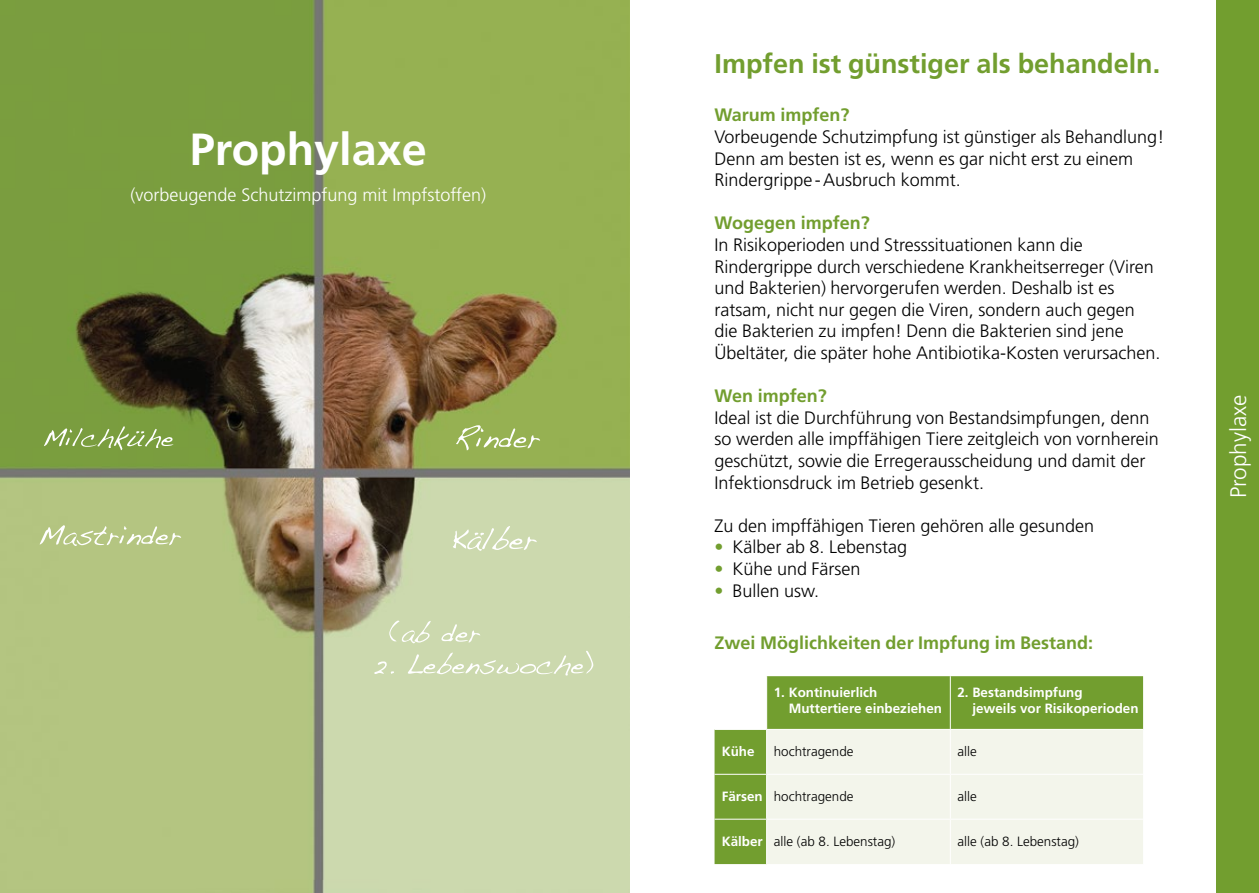
<style>
.page{position:relative;width:1259px;height:893px;background:#fff}
.page>*{position:absolute;margin:0;border:0;box-sizing:border-box;transform-origin:0 0}
.t1{font:700 45px "Frutiger";color:#fff}
.t2{font:700 27px "Frutiger";color:#729e2f}
.t3{font:300 22.5px "Frutiger";color:#fff}
.t4{font:300 18px/21.6px "Frutiger";color:#000}
.t5{font:700 18px "Frutiger";color:#729e2f}
.t6{font:300 18px "Frutiger";color:#fff}
.t7{font:700 13.35px/16px "Frutiger";color:#fff}
.t8{font:300 13.35px "Frutiger";color:#000}
.s1{color:#729e2f}
.s2{font-weight:700;color:#fff}
</style>
<div class="page">
<div style="left:1216px;top:0;width:43px;height:893px;background:#729e2f"></div>
<img style="left:0;top:0;width:629px;height:893px">
<svg style="left:44px;top:426px;width:129px;height:24px;background:#90ad5e"></svg>
<svg style="left:456px;top:425px;width:84px;height:25px;background:#a8be70"></svg>
<svg style="left:40px;top:525px;width:141px;height:21px;background:#c2d099"></svg>
<svg style="left:453px;top:526px;width:84px;height:25px;background:#d5dfbc"></svg>
<svg style="left:389px;top:621px;width:91px;height:22px;background:#d3deba"></svg>
<svg style="left:374px;top:651px;width:219px;height:24px;background:#d2deb9"></svg>
<svg style="left:714px;top:676px;width:429px;height:188px;background:#81a845"></svg>
<div style="left:767px;top:730px;width:376px;height:134px;background:#f3f5eb"></div>
<hr style="left:766px;top:676px;width:1px;height:53px;background:#fff">
<hr style="left:950px;top:676px;width:1px;height:53px;background:#fff">
<hr style="left:714px;top:729px;width:52px;height:1px;background:#fff">
<hr style="left:766px;top:729px;width:184px;height:1px;background:#fff">
<hr style="left:766px;top:730px;width:1px;height:44px;background:#fff">
<hr style="left:950px;top:729px;width:193px;height:1px;background:#fff">
<hr style="left:950px;top:730px;width:1px;height:44px;background:#fff">
<hr style="left:714px;top:774px;width:52px;height:1px;background:#fff">
<hr style="left:766px;top:774px;width:184px;height:1px;background:#fff">
<hr style="left:766px;top:775px;width:1px;height:44px;background:#fff">
<hr style="left:950px;top:774px;width:193px;height:1px;background:#fff">
<hr style="left:950px;top:775px;width:1px;height:44px;background:#fff">
<hr style="left:714px;top:819px;width:52px;height:1px;background:#fff">
<hr style="left:766px;top:819px;width:184px;height:1px;background:#fff">
<hr style="left:766px;top:820px;width:1px;height:44px;background:#fff">
<hr style="left:950px;top:819px;width:193px;height:1px;background:#fff">
<hr style="left:950px;top:820px;width:1px;height:44px;background:#fff">
<h1 class="t1" style="left:190px;top:123px;width:238px">Prophylaxe</h1>
<p class="t6" style="left:130px;top:184px;width:357px">(vorbeugende Schutzimpfung mit Impfstoffen)</p>
<h2 class="t2" style="left:714px;top:48px;width:447px">Impfen ist günstiger als behandeln.</h2>
<p class="t5" style="left:714px;top:105px;width:136px">Warum impfen?</p>
<p class="t4" style="left:714px;top:126px;width:451px">Vorbeugende Schutzimpfung ist günstiger als Behandlung!<br>Denn am besten ist es, wenn es gar nicht erst zu einem<br>Rindergrippe-Ausbruch kommt.</p>
<p class="t5" style="left:714px;top:213px;width:157px">Wogegen impfen?</p>
<p class="t4" style="left:714px;top:234px;width:447px">In Risikoperioden und Stresssituationen kann die Rindergrippe durch verschiedene Krankheitserreger (Viren und Bakterien) hervorgerufen werden. Deshalb ist es ratsam, nicht nur gegen die Viren, sondern auch gegen die Bakterien zu impfen! Denn die Bakterien sind jene Übeltäter, die später hohe Antibiotika-Kosten verursachen.</p>
<p class="t5" style="left:714px;top:385px;width:114px">Wen impfen?</p>
<p class="t4" style="left:714px;top:407px;width:445px">Ideal ist die Durchführung von Bestandsimpfungen, denn so werden alle impffähigen Tiere zeitgleich von vornherein geschützt, sowie die Erregerausscheidung und damit der Infektionsdruck im Betrieb gesenkt.</p>
<p class="t4" style="left:714px;top:515px;width:381px">Zu den impffähigen Tieren gehören alle gesunden</p>
<p class="t4" style="left:714px;top:537px;width:194px"><span class="s1">•</span> Kälber ab 8. Lebenstag</p>
<p class="t4" style="left:714px;top:558px;width:148px"><span class="s1">•</span> Kühe und Färsen</p>
<p class="t4" style="left:714px;top:580px;width:106px"><span class="s1">•</span> Bullen usw.</p>
<p class="t5" style="left:714px;top:632px;width:380px">Zwei Möglichkeiten der Impfung im Bestand:</p>
<p class="t7" style="left:789px;top:684px;width:155px;text-indent:-15px">1. Kontinuierlich<br>Muttertiere einbeziehen</p>
<p class="t7" style="left:972px;top:684px;width:168px;text-indent:-15px">2. Bestandsimpfung<br>jeweils vor Risikoperioden</p>
<p class="t7" style="left:722px;top:744px;width:34px">Kühe</p>
<p class="t8" style="left:774px;top:744px;width:81px">hochtragende</p>
<p class="t8" style="left:957px;top:744px;width:21px">alle</p>
<p class="t8" style="left:722px;top:789px;width:133px"><span class="s2">Färsen</span> hochtragende</p>
<p class="t8" style="left:957px;top:789px;width:21px">alle</p>
<p class="t8" style="left:722px;top:834px;width:175px"><span class="s2">Kälber</span> alle (ab 8. Lebenstag)</p>
<p class="t8" style="left:957px;top:834px;width:123px">alle (ab 8. Lebenstag)</p>
<p class="t3" style="left:1225px;top:498px;width:105px;rotate:-90deg">Prophylaxe</p>
</div>
